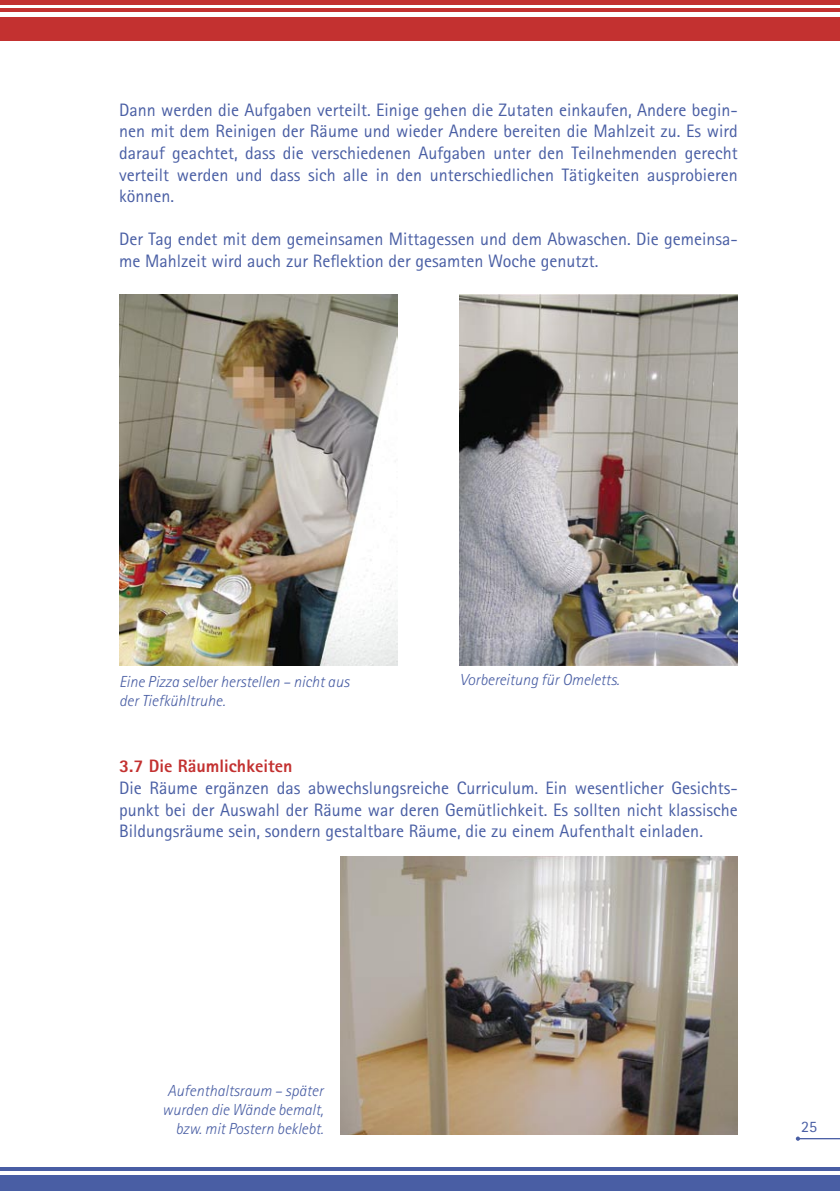
<style>
.page{position:relative;width:840px;height:1191px;background:#fff}
.page>*{position:absolute;margin:0;border:0;box-sizing:border-box;transform-origin:0 0}
.t1{font:18px/21.6px "Rotis Sans Serif";color:#495ea4;text-align:justify}
.t2{font:800 18px "Rotis Sans Serif";color:#c33130}
.t3{font:italic 300 16px/19.2px "Rotis Sans Serif";color:#495ea4}
.t4{font:16px "Rotis Sans Serif";color:#495ea4}
</style>
<div class="page">
<div style="left:0;top:0;width:839px;height:5px;background:#c33130"></div>
<hr style="left:0;top:8px;width:839px;height:4px;background:#c33130">
<div style="left:0;top:17px;width:839px;height:24px;background:#c33130"></div>
<hr style="left:797px;top:1138px;width:42px;height:1px;background:#495ea4">
<hr style="left:0;top:1167px;width:839px;height:4px;background:#495ea4">
<div style="left:0;top:1175px;width:839px;height:16px;background:#495ea4"></div>
<img style="left:119px;top:295px;width:278px;height:370px">
<img style="left:459px;top:295px;width:277px;height:370px">
<img style="left:340px;top:856px;width:397px;height:278px">
<p class="t1" style="left:119px;top:99px;width:619px">Dann werden die Aufgaben verteilt. Einige gehen die Zutaten einkaufen, Andere begin&shy;nen mit dem Reinigen der Räume und wieder Andere bereiten die Mahlzeit zu. Es wird darauf geachtet, dass die verschiedenen Aufgaben unter den Teilnehmenden gerecht verteilt werden und dass sich alle in den unterschiedlichen Tätigkeiten ausprobieren können.</p>
<p class="t1" style="left:119px;top:228px;width:619px">Der Tag endet mit dem gemeinsamen Mittagessen und dem Abwaschen. Die gemeinsa&shy;me Mahlzeit wird auch zur Reflektion der gesamten Woche genutzt.</p>
<p class="t3" style="left:119px;top:672px;width:231px">Eine Pizza selber herstellen – nicht aus der Tiefkühltruhe.</p>
<p class="t3" style="left:459px;top:670px;width:161px">Vorbereitung für Omeletts.</p>
<p class="t2" style="left:119px;top:754px;width:174px">3.7 Die Räumlichkeiten</p>
<p class="t1" style="left:119px;top:777px;width:620px">Die Räume ergänzen das abwechslungsreiche Curriculum. Ein wesentlicher Gesichts&shy;punkt bei der Auswahl der Räume war deren Gemütlichkeit. Es sollten nicht klassische Bildungsräume sein, sondern gestaltbare Räume, die zu einem Aufenthalt einladen.</p>
<p class="t3" style="left:162px;top:1081px;width:163px;text-align:right">Aufenthaltsraum – später wurden die Wände bemalt, bzw. mit Postern beklebt.</p>
<p class="t4" style="left:800px;top:1116px;width:17px">25</p>
</div>
